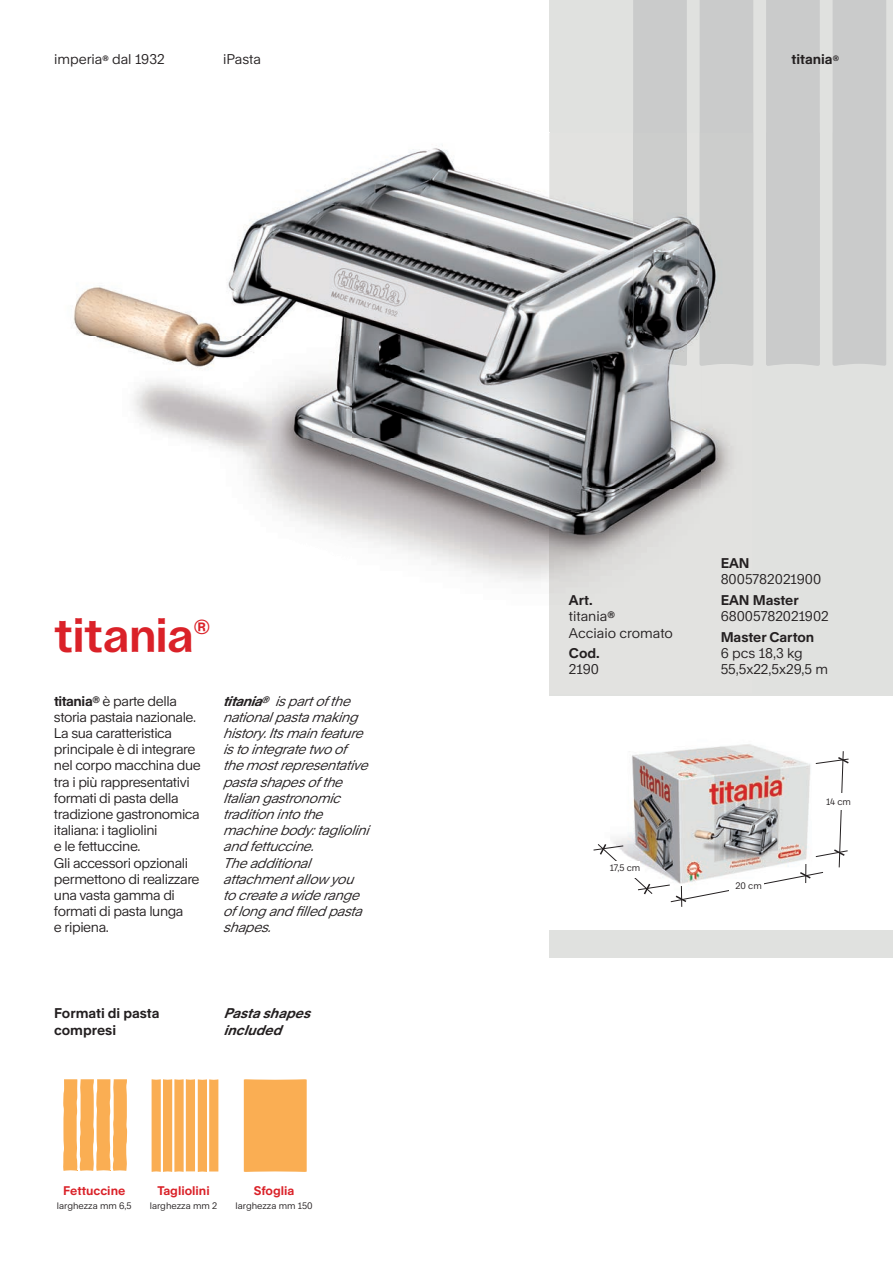
<style>
.page{position:relative;width:893px;height:1263px;background:#fff}
.page>*{position:absolute;margin:0;border:0;box-sizing:border-box;transform-origin:0 0}
.t1{font:46.5px "Sfoglia Grotesk";color:#da2128}
.t2{font:19.5px "Sfoglia Grotesk";color:#da2128}
.t3{font:13.5px/16.2px "Rand";letter-spacing:-.03em;color:#231f20}
.t4{font:italic 13.5px/16.2px "Rand";color:#231f20}
.t5{font:13.5px/16.2px "Rand";color:#231f20}
.t6{font:700 13.5px/16.2px "Rand";color:#231f20}
.t7{font:italic 700 13.5px/16.2px "Rand";color:#231f20}
.t8{font:700 12px "Rand";color:#da2128}
.t9{font:9px "Rand";color:#231f20}
.s1{font-weight:700}
</style>
<div class="page">
<div style="left:549px;top:0;width:344px;height:695px;background:#e0e1df"></div>
<div style="left:833px;top:0;width:53px;height:366px;background:#cacbcb"></div>
<div style="left:766px;top:0;width:54px;height:133px;background:#cacbcb"></div>
<div style="left:700px;top:0;width:53px;height:133px;background:#cacbcb"></div>
<div style="left:633px;top:0;width:54px;height:133px;background:#cacbcb"></div>
<img style="left:73px;top:145px;width:628px;height:436px">
<img style="left:832px;top:133px;width:1px;height:231px">
<div style="left:833px;top:133px;width:20px;height:233px;background:#cacbcb"></div>
<img style="left:700px;top:133px;width:53px;height:233px">
<img style="left:633px;top:133px;width:54px;height:233px">
<svg style="left:593px;top:750px;width:256px;height:157px"></svg>
<div style="left:820px;top:794px;width:35px;height:16px;background:#fff"></div>
<div style="left:729px;top:881px;width:35px;height:16px;background:#fff"></div>
<div style="left:605px;top:861px;width:35px;height:16px;background:#fff"></div>
<div style="left:549px;top:931px;width:344px;height:27px;background:#e0e1df"></div>
<div style="left:244px;top:1079px;width:63px;height:93px;background:#faae53"></div>
<svg style="left:63px;top:1079px;width:64px;height:92px;background:#fabc70"></svg>
<svg style="left:152px;top:1079px;width:66px;height:93px;background:#fabc72"></svg>
<p class="t5" style="left:54px;top:49px;width:112px">imperia<sup>®</sup> dal 1932</p>
<p class="t3" style="left:223px;top:49px;width:39px">iPasta</p>
<p class="t6" style="left:791px;top:49px;width:49px">titania<sup>®</sup></p>
<h1 class="t1" style="left:54px;top:607px;width:141px">titania</h1>
<h2 class="t2" style="left:194px;top:615px;width:18px">®</h2>
<p class="t3" style="left:54px;top:691px;width:148px"><span class="s1">titania</span><sup>®</sup> è parte della storia pastaia nazionale.<br>La sua caratteristica principale è di integrare nel corpo macchina due tra i più rappresentativi formati di pasta della tradizione gastronomica italiana: i tagliolini<br>e le fettuccine.<br>Gli accessori opzionali permettono di realizzare una vasta gamma di formati di pasta lunga<br>e ripiena.</p>
<p class="t4" style="left:223px;top:691px;width:154px"><span class="s1">titania</span><sup>®</sup> ispartofthe nationalpastamaking history.Itsmainfeature istointegratetwoof themostrepresentative pastashapesofthe<br>Italiangastronomic traditionintothe machinebody:tagliolini andfettuccine.<br>Theadditional attachmentallowyou tocreateawiderange oflongandfilledpasta shapes.</p>
<p class="t6" style="left:54px;top:1004px;width:107px">Formati di pasta compresi</p>
<p class="t7" style="left:223px;top:1004px;width:95px">Pastashapes included</p>
<p class="t8" style="left:63px;top:1181px;width:64px">Fettuccine</p>
<p class="t9" style="left:57px;top:1198px;width:76px">larghezza mm 6,5</p>
<p class="t8" style="left:157px;top:1181px;width:54px">Tagliolini</p>
<p class="t9" style="left:150px;top:1198px;width:69px">larghezza mm 2</p>
<p class="t8" style="left:254px;top:1181px;width:42px">Sfoglia</p>
<p class="t9" style="left:236px;top:1198px;width:78px">larghezza mm 150</p>
<p class="t5" style="left:569px;top:591px;width:105px"><span class="s1">Art.<br></span>titania<sup>®<br></sup>Acciaio cromato</p>
<p class="t6" style="left:569px;top:644px;width:32px">Cod.</p>
<p class="t3" style="left:569px;top:660px;width:32px">2190</p>
<p class="t6" style="left:721px;top:554px;width:31px">EAN</p>
<p class="t5" style="left:721px;top:570px;width:102px">8005782021900</p>
<p class="t6" style="left:721px;top:590px;width:80px">EAN Master</p>
<p class="t5" style="left:721px;top:607px;width:110px">68005782021902</p>
<p class="t6" style="left:721px;top:627px;width:95px">Master Carton</p>
<p class="t5" style="left:721px;top:643px;width:109px">6 pcs 18,3 kg<br>55,5x22,5x29,5 m</p>
<p class="t9" style="left:610px;top:860px;width:32px">17,5 cm</p>
<p class="t9" style="left:735px;top:879px;width:28px">20 cm</p>
<p class="t9" style="left:826px;top:794px;width:26px">14 cm</p>
</div>
